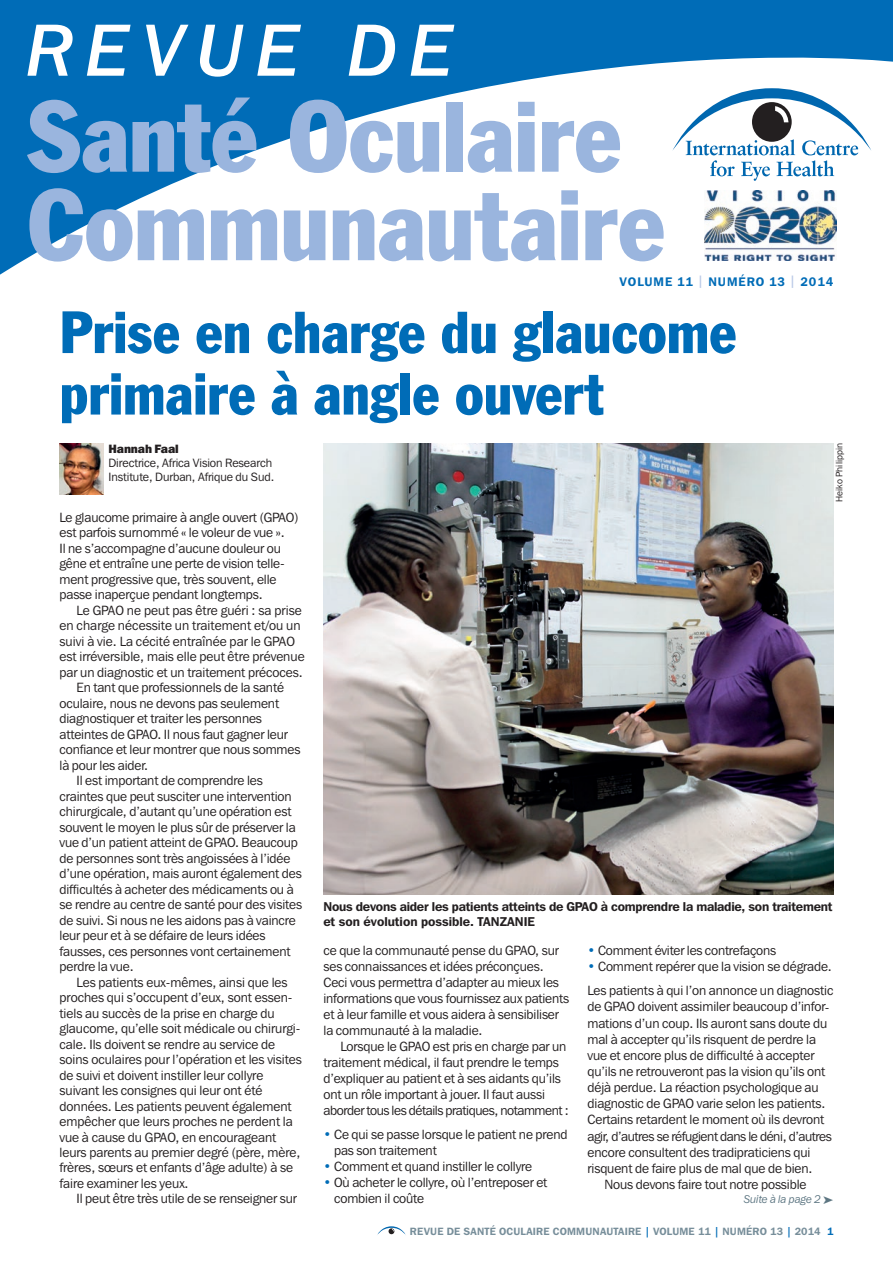
<style>
.page{position:relative;width:893px;height:1263px;background:#fff}
.page>*{position:absolute;margin:0;border:0;box-sizing:border-box;transform-origin:0 0}
.t1{font:condensed 99px/88.5px "Franklin Gothic BT";letter-spacing:-.01em;color:#9ab5de}
.t2{font:73.5px "Franklin Gothic IT Cby BT Med Ital";letter-spacing:.17em;color:#fff}
.t3{font:condensed 58.5px/61.5px "Franklin Gothic BT";letter-spacing:-.005em;color:#006cb7}
.t4{font:13.35px/16px "Franklin Gothic IT Cby BT";letter-spacing:-.01em;color:#231f20}
.t5{font:13.35px "Franklin Gothic IT Cby BT";letter-spacing:-.03em;color:#231f20}
.t6{font:600 12.75px/15.8px "Franklin Gothic IT Cby BT";letter-spacing:-.02em;color:#231f20}
.t7{font:600 12.3px "Franklin Gothic IT Cby BT";letter-spacing:.08em;color:#006cb7}
.t8{font:12px/14.2px "Franklin Gothic IT Cby BT";letter-spacing:-.005em;color:#231f20}
.t9{font:800 12px "Franklin Gothic IT Cby BT";letter-spacing:-.01em;color:#231f20}
.t10{font:italic 11.25px "Franklin Gothic IT Cby BT";letter-spacing:-.01em;color:#5d7682}
.t11{font:600 10.5px "Franklin Gothic IT Cby BT";letter-spacing:.02em;color:#778e9a}
.t12{font:9.3px "Franklin Gothic IT Cby BT";color:#231f20}
.s1{color:#bacae7}
.s2{font-weight:800;color:#006cb7}
.s3{color:#006cb7}
</style>
<div class="page">
<svg style="left:377px;top:1226px;width:29px;height:9px"></svg>
<svg style="left:0;top:0;width:893px;height:275px"></svg>
<img style="left:705px;top:190px;width:132px;height:71px">
<svg style="left:672px;top:88px;width:199px;height:93px"></svg>
<img style="left:323px;top:443px;width:510px;height:451px">
<img style="left:60px;top:443px;width:44px;height:52px">
<h2 class="t2" style="left:27px;top:5px;width:427px">REVUE DE</h2>
<h1 class="t1" style="left:27px;top:89px;width:641px">Santé Oculaire<br>Communautaire</h1>
<p class="t7" style="left:619px;top:274px;width:215px">VOLUME 11 <span class="s1">|</span> NUMÉRO 13 <span class="s1">|</span> 2014</p>
<h3 class="t3" style="left:60px;top:300px;width:679px">Prise en charge du glaucome primaire à angle ouvert</h3>
<p class="t9" style="left:108px;top:441px;width:72px">Hannah Faal</p>
<p class="t8" style="left:108px;top:456px;width:167px">Directrice, Africa Vision Research<br>Institute, Durban, Afrique du Sud.</p>
<p class="t12" style="left:833px;top:502px;width:60px;rotate:-90deg">Heiko Philippin</p>
<p class="t4" style="left:60px;top:509px;width:241px;line-height:15.5px">Le glaucome primaire à angle ouvert (GPAO) est parfois surnommé « le voleur de vue ».<br>Il ne s’accompagne d’aucune douleur ou gêne et entraîne une perte de vision telle&shy;ment progressive que, très souvent, elle passe inaperçue pendant longtemps.</p>
<p class="t4" style="left:77px;top:602px;width:227px">Le GPAO ne peut pas être guéri : sa prise</p>
<p class="t4" style="left:60px;top:617px;width:243px">en charge nécessite un traitement et/ou un</p>
<p class="t4" style="left:60px;top:633px;width:237px">suivi à vie. La cécité entraînée par le GPAO</p>
<p class="t4" style="left:60px;top:648px;width:247px">est irréversible, mais elle peut être prévenue</p>
<p class="t4" style="left:60px;top:664px;width:245px">par un diagnostic et un traitement précoces.</p>
<p class="t4" style="left:77px;top:679px;width:209px">En tant que professionnels de la santé</p>
<p class="t4" style="left:60px;top:695px;width:221px">oculaire, nous ne devons pas seulement</p>
<p class="t4" style="left:60px;top:710px;width:204px">diagnostiquer et traiter les personnes</p>
<p class="t4" style="left:60px;top:726px;width:230px">atteintes de GPAO. Il nous faut gagner leur</p>
<p class="t4" style="left:60px;top:741px;width:242px">confiance et leur montrer que nous sommes</p>
<p class="t4" style="left:60px;top:757px;width:90px">là pour les aider.</p>
<p class="t4" style="left:77px;top:772px;width:188px">Il est important de comprendre les</p>
<p class="t4" style="left:60px;top:788px;width:234px">craintes que peut susciter une intervention</p>
<p class="t4" style="left:60px;top:803px;width:233px">chirurgicale, d’autant qu’une opération est</p>
<p class="t4" style="left:60px;top:819px;width:238px">souvent le moyen le plus sûr de préserver la</p>
<p class="t4" style="left:60px;top:834px;width:240px">vue d’un patient atteint de GPAO. Beaucoup</p>
<p class="t4" style="left:60px;top:850px;width:232px">de personnes sont très angoissées à l’idée</p>
<p class="t4" style="left:60px;top:865px;width:244px">d’une opération, mais auront également des</p>
<p class="t4" style="left:60px;top:881px;width:236px">difficultés à acheter des médicaments ou à</p>
<p class="t4" style="left:60px;top:896px;width:244px">se rendre au centre de santé pour des visites</p>
<p class="t4" style="left:60px;top:912px;width:238px">de suivi. Si nous ne les aidons pas à vaincre</p>
<p class="t4" style="left:60px;top:927px;width:207px">leur peur et à se défaire de leurs idées</p>
<p class="t4" style="left:60px;top:943px;width:232px">fausses, ces personnes vont certainement</p>
<p class="t4" style="left:60px;top:958px;width:76px">perdre la vue.</p>
<p class="t4" style="left:77px;top:974px;width:213px">Les patients eux-mêmes, ainsi que les</p>
<p class="t4" style="left:60px;top:989px;width:234px">proches qui s’occupent d’eux, sont essen-</p>
<p class="t4" style="left:60px;top:1005px;width:217px">tiels au succès de la prise en charge du</p>
<p class="t4" style="left:60px;top:1020px;width:243px">glaucome, qu’elle soit médicale ou chirurgi-</p>
<p class="t4" style="left:60px;top:1036px;width:217px">cale. Ils doivent se rendre au service de</p>
<p class="t4" style="left:60px;top:1051px;width:244px">soins oculaires pour l’opération et les visites</p>
<p class="t4" style="left:60px;top:1067px;width:205px">de suivi et doivent instiller leur collyre</p>
<p class="t4" style="left:60px;top:1082px;width:204px">suivant les consignes qui leur ont été</p>
<p class="t4" style="left:60px;top:1097px;width:234px">données. Les patients peuvent également</p>
<p class="t4" style="left:60px;top:1113px;width:235px">empêcher que leurs proches ne perdent la</p>
<p class="t4" style="left:60px;top:1128px;width:218px">vue à cause du GPAO, en encourageant</p>
<p class="t4" style="left:60px;top:1144px;width:242px">leurs parents au premier degré (père, mère,</p>
<p class="t4" style="left:60px;top:1159px;width:235px">frères, sœurs et enfants d’âge adulte) à se</p>
<p class="t4" style="left:60px;top:1175px;width:131px">faire examiner les yeux.</p>
<p class="t4" style="left:77px;top:1190px;width:222px">Il peut être très utile de se renseigner sur</p>
<p class="t6" style="left:323px;top:898px;width:511px">Nous devons aider les patients atteints de GPAO à comprendre la maladie, son traitement et son évolution possible. TANZANIE</p>
<p class="t4" style="left:323px;top:942px;width:247px">ce que la communauté pense du GPAO, sur ses connaissances et idées préconçues.<br>Ceci vous permettra d’adapter au mieux les informations que vous fournissez aux patients et à leur famille et vous aidera à sensibiliser la communauté à la maladie.</p>
<p class="t4" style="left:323px;top:1038px;width:247px;text-indent:17px">Lorsque le GPAO est pris en charge par un traitement médical, il faut prendre le temps d’expliquer au patient et à ses aidants qu’ils ont un rôle important à jouer. Il faut aussi aborder tous les détails pratiques, notamment :</p>
<p class="t4" style="left:334px;top:1126px;width:235px;text-indent:-11px"><span class="s2">•</span> Ce qui se passe lorsque le patient ne prend pas son traitement</p>
<p class="t4" style="left:323px;top:1158px;width:210px"><span class="s2">•</span> Comment et quand instiller le collyre</p>
<p class="t4" style="left:334px;top:1174px;width:215px;text-indent:-11px"><span class="s2">•</span> Où acheter le collyre, où l’entreposer et combien il coûte</p>
<p class="t4" style="left:587px;top:942px;width:190px"><span class="s2">•</span> Comment éviter les contrefaçons</p>
<p class="t4" style="left:587px;top:953px;width:247px;line-height:24.6px"><span class="s2">•</span> Comment repérer que la vision se dégrade.<br>Les patients à qui l’on annonce un diagnostic</p>
<p class="t4" style="left:587px;top:998px;width:244px">de GPAO doivent assimiler beaucoup d’infor-</p>
<p class="t4" style="left:587px;top:1015px;width:241px">mations d’un coup. Ils auront sans doute du</p>
<p class="t4" style="left:587px;top:1031px;width:230px">mal à accepter qu’ils risquent de perdre la</p>
<p class="t4" style="left:587px;top:1047px;width:228px">vue et encore plus de difficulté à accepter</p>
<p class="t4" style="left:587px;top:1063px;width:239px">qu’ils ne retrouveront pas la vision qu’ils ont</p>
<p class="t4" style="left:587px;top:1079px;width:233px">déjà perdue. La réaction psychologique au</p>
<p class="t4" style="left:587px;top:1095px;width:239px">diagnostic de GPAO varie selon les patients.</p>
<p class="t4" style="left:587px;top:1111px;width:238px">Certains retardent le moment où ils devront</p>
<p class="t5" style="left:587px;top:1128px;width:246px">agir, d’autres se réfugient dans le déni, d’autres</p>
<p class="t4" style="left:587px;top:1144px;width:225px">encore consultent des tradipraticiens qui</p>
<p class="t4" style="left:587px;top:1160px;width:227px">risquent de faire plus de mal que de bien.</p>
<p class="t4" style="left:604px;top:1176px;width:203px">Nous devons faire tout notre possible</p>
<p class="t10" style="left:744px;top:1192px;width:91px">Suite à la page 2 ➤</p>
<p class="t11" style="left:410px;top:1225px;width:425px">REVUE DE SANTÉ OCULAIRE COMMUNAUTAIRE <span class="s3">|</span> VOLUME 11 <span class="s3">|</span> NUMÉRO 13 <span class="s3">|</span> 2014 <span class="s3">1</span></p>
</div>
